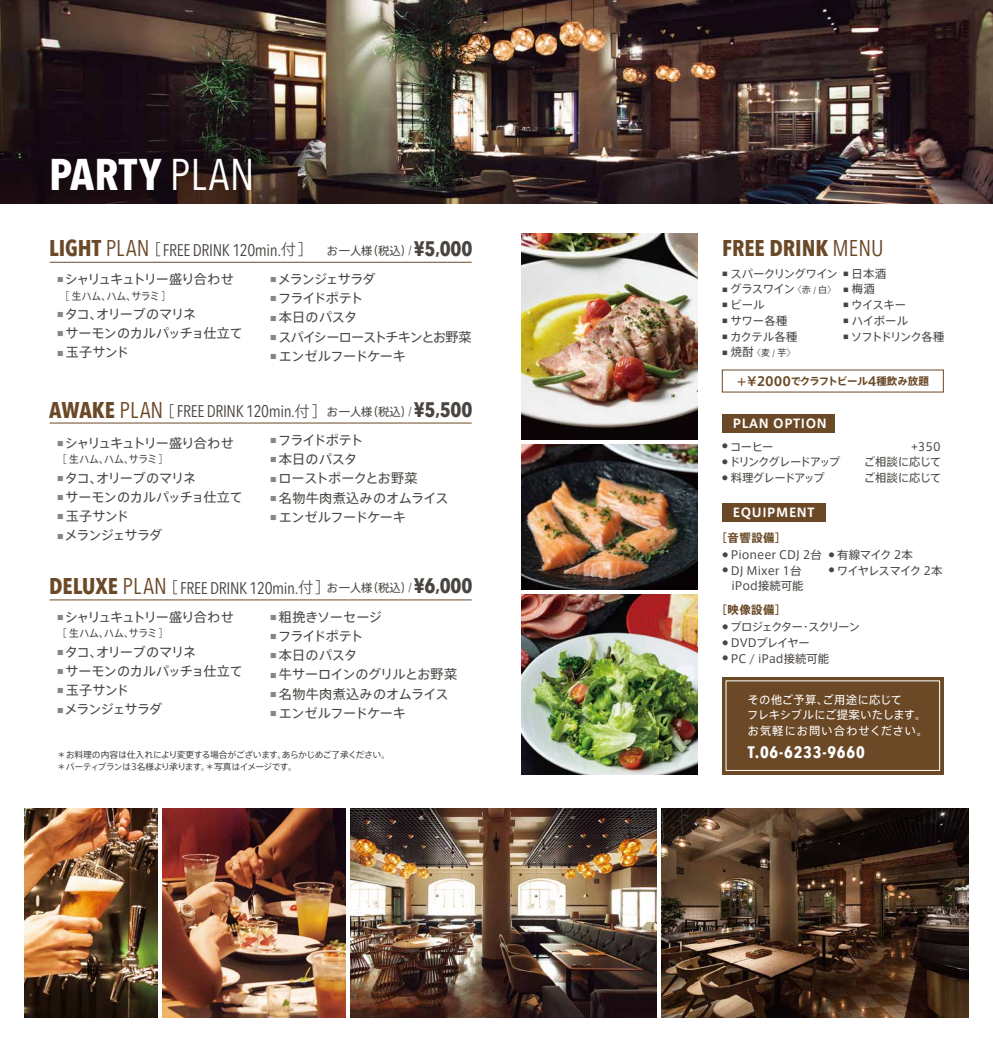
<style>
.page{position:relative;width:993px;height:1042px;background:#fff}
.page>*{position:absolute;margin:0;border:0;box-sizing:border-box;transform-origin:0 0}
.t1{font:700 44.27px "Avenir Next Condensed";letter-spacing:.005em;color:#fff}
.t2{font:700 22.75px "Avenir Next Condensed";color:#6b4927}
.t3{font:16.8px "Avenir Next Condensed";letter-spacing:-.025em;color:#494541}
.t4{font:700 16.62px "Avenir Next Condensed";letter-spacing:.05em;color:#fff}
.t5{font:13.12px "Axis Std";letter-spacing:-.045em;color:#494541}
.t6{font:13.12px "Axis Std";letter-spacing:-.085em;color:#494541}
.t7{font:13.12px "Axis Std";letter-spacing:-.02em;color:#494541}
.t8{font:13.12px "Axis Std";letter-spacing:-.075em;color:#494541}
.t9{font:13.12px "Axis Std";letter-spacing:-.09em;color:#494541}
.t10{font:13.12px "Axis Std";letter-spacing:.025em;color:#494541}
.t11{font:13.12px "Axis Std";letter-spacing:-.065em;color:#494541}
.t12{font:13.12px "Axis Std";letter-spacing:-.025em;color:#494541}
.t13{font:13.12px "Axis Std";letter-spacing:-.015em;color:#494541}
.t14{font:700 12.25px "Axis Std";letter-spacing:.05em;color:#fff}
.t15{font:11.38px "Axis Std";letter-spacing:-.035em;color:#494541}
.t16{font:11.38px/15.8px "Axis Std";letter-spacing:.025em;color:#fff}
.t17{font:11.38px/15.8px "Axis Std";color:#494541;text-align:right}
.t18{font:11.38px "Axis Std";letter-spacing:-.01em;color:#494541}
.t19{font:11.38px "Axis Std";letter-spacing:-.1em;color:#494541}
.t20{font:11.38px "Axis Std";letter-spacing:-.145em;color:#494541}
.t21{font:700 11.38px "Axis Std";letter-spacing:.05em;color:#6b4927}
.t22{font:11.38px "Axis Std";letter-spacing:-.07em;color:#494541}
.t23{font:11.38px "Axis Std";letter-spacing:-.085em;color:#494541}
.t24{font:11.38px "Axis Std";letter-spacing:-.105em;color:#494541}
.t25{font:10.5px "Axis Std";letter-spacing:-.005em;color:#494541;scale:.94 1}
.t26{font:700 10.5px "Axis Std";letter-spacing:-.02em;color:#6b4927}
.t27{font:9.1px "Axis Std";color:#494541}
.t28{font:8.75px/12.2px "Axis Std";letter-spacing:-.04em;color:#494541}
.s1{font-weight:400}
.s2{font-weight:700;font-size:22.75px;color:#6b4927}
.s3{font-size:22.75px;color:#6b4927}
.s4{font-family:"Axis Std";font-size:15.4px}
.s5{font-family:"Axis Std";font-weight:300;font-size:15.4px}
.s6{font-family:"Axis Std";font-size:11.38px}
.s7{font-size:12.6px}
.s8{font-weight:700;font-size:21px}
.s9{font-weight:700}
.s10{font-size:6.65px;color:#868582}
.s11{font-size:9.1px}
.s12{font-family:"Avenir Next Condensed";font-size:9.97px}
.s13{font-size:11.38px}
</style>
<div class="page">
<div style="left:722px;top:677px;width:221px;height:97px;background:#6b4927"></div>
<hr style="left:50px;top:422px;width:421px;height:1px;background:#6b4927">
<hr style="left:50px;top:262px;width:421px;height:1px;background:#6b4927">
<hr style="left:50px;top:599px;width:421px;height:1px;background:#6b4927">
<img style="left:0;top:0;width:992px;height:203px">
<img style="left:521px;top:233px;width:176px;height:207px">
<img style="left:521px;top:445px;width:176px;height:144px">
<img style="left:521px;top:594px;width:176px;height:180px">
<img style="left:350px;top:809px;width:306px;height:208px">
<img style="left:661px;top:809px;width:306px;height:208px">
<img style="left:25px;top:809px;width:133px;height:208px">
<img style="left:162px;top:809px;width:183px;height:208px">
<div style="left:722px;top:414px;width:112px;height:19px;background:#6b4927"></div>
<div style="left:722px;top:503px;width:103px;height:19px;background:#6b4927"></div>
<h1 class="t1" style="left:49px;top:148px;width:207px">PARTY <span class="s1">PLAN</span></h1>
<p class="t3" style="left:49px;top:235px;width:425px"><span class="s2">LIGHT</span> <span class="s3">PLAN</span><span class="s4">［</span> FREE DRINK 120min.<span class="s5">付</span><span class="s4">］</span> <span class="s6">お一人様（税込）</span><span class="s7">/</span> <span class="s8">¥5</span><span class="s9">,</span><span class="s8">000</span></p>
<p class="t6" style="left:57px;top:269px;width:178px"><span class="s10">■</span> シャリュキュトリー盛り合わせ</p>
<p class="t25" style="left:59px;top:288px;width:120px">［生ハム、ハム、サラミ］</p>
<p class="t9" style="left:57px;top:304px;width:140px"><span class="s10">■</span> タコ、オリーブのマリネ</p>
<p class="t7" style="left:57px;top:323px;width:187px"><span class="s10">■</span> サーモンのカルパッチョ仕立て</p>
<p class="t5" style="left:57px;top:342px;width:73px"><span class="s10">■</span> 玉子サンド</p>
<p class="t8" style="left:270px;top:269px;width:107px"><span class="s10">■</span> メランジェサラダ</p>
<p class="t11" style="left:270px;top:288px;width:95px"><span class="s10">■</span> フライドポテト</p>
<p class="t5" style="left:270px;top:307px;width:89px"><span class="s10">■</span> 本日のパスタ</p>
<p class="t8" style="left:270px;top:327px;width:203px"><span class="s10">■</span> スパイシーローストチキンとお野菜</p>
<p class="t5" style="left:270px;top:346px;width:137px"><span class="s10">■</span> エンゼルフードケーキ</p>
<p class="t3" style="left:49px;top:397px;width:425px"><span class="s2">AWAKE</span> <span class="s3">PLAN</span><span class="s4">［</span> FREE DRINK 120min.<span class="s5">付</span><span class="s4">］</span><span class="s6">お一人様（税込）</span><span class="s7">/</span> <span class="s8">¥5</span><span class="s9">,</span><span class="s8">500</span></p>
<p class="t6" style="left:57px;top:433px;width:178px"><span class="s10">■</span> シャリュキュトリー盛り合わせ</p>
<p class="t25" style="left:57px;top:451px;width:120px">［ 生ハム、ハム、サラミ］</p>
<p class="t9" style="left:57px;top:468px;width:140px"><span class="s10">■</span> タコ、オリーブのマリネ</p>
<p class="t7" style="left:57px;top:487px;width:187px"><span class="s10">■</span> サーモンのカルパッチョ仕立て</p>
<p class="t5" style="left:57px;top:506px;width:73px"><span class="s10">■</span> 玉子サンド</p>
<p class="t8" style="left:57px;top:526px;width:107px"><span class="s10">■</span> メランジェサラダ</p>
<p class="t11" style="left:270px;top:430px;width:95px"><span class="s10">■</span> フライドポテト</p>
<p class="t5" style="left:270px;top:449px;width:89px"><span class="s10">■</span> 本日のパスタ</p>
<p class="t5" style="left:270px;top:468px;width:149px"><span class="s10">■</span> ローストポークとお野菜</p>
<p class="t10" style="left:270px;top:488px;width:180px"><span class="s10">■</span> 名物牛肉煮込みのオムライス</p>
<p class="t5" style="left:270px;top:507px;width:137px"><span class="s10">■</span> エンゼルフードケーキ</p>
<p class="t3" style="left:49px;top:573px;width:425px"><span class="s2">DELUXE</span> <span class="s3">PLAN</span><span class="s4">［</span> FREE DRINK 120min.<span class="s5">付</span><span class="s4">］</span><span class="s6">お一人様（税込）</span><span class="s7">/</span> <span class="s8">¥6</span><span class="s9">,</span><span class="s8">000</span></p>
<p class="t6" style="left:57px;top:607px;width:178px"><span class="s10">■</span> シャリュキュトリー盛り合わせ</p>
<p class="t25" style="left:57px;top:625px;width:120px">［ 生ハム、ハム、サラミ］</p>
<p class="t9" style="left:57px;top:642px;width:140px"><span class="s10">■</span> タコ、オリーブのマリネ</p>
<p class="t7" style="left:57px;top:661px;width:187px"><span class="s10">■</span> サーモンのカルパッチョ仕立て</p>
<p class="t5" style="left:57px;top:680px;width:73px"><span class="s10">■</span> 玉子サンド</p>
<p class="t8" style="left:57px;top:699px;width:107px"><span class="s10">■</span> メランジェサラダ</p>
<p class="t13" style="left:270px;top:607px;width:113px"><span class="s10">■</span> 粗挽きソーセージ</p>
<p class="t11" style="left:270px;top:626px;width:95px"><span class="s10">■</span> フライドポテト</p>
<p class="t5" style="left:270px;top:645px;width:89px"><span class="s10">■</span> 本日のパスタ</p>
<p class="t12" style="left:270px;top:664px;width:188px"><span class="s10">■</span> 牛サーロインのグリルとお野菜</p>
<p class="t10" style="left:270px;top:684px;width:180px"><span class="s10">■</span> 名物牛肉煮込みのオムライス</p>
<p class="t5" style="left:270px;top:703px;width:137px"><span class="s10">■</span> エンゼルフードケーキ</p>
<p class="t28" style="left:57px;top:748px;width:334px">＊お料理の内容は仕入れにより変更する場合がございます。あらかじめご了承ください。＊パーティプランは3名様より承ります。＊写真はイメージです。</p>
<h2 class="t2" style="left:722px;top:234px;width:163px">FREE DRINK <span class="s1">MENU</span></h2>
<p class="t15" style="left:722px;top:265px;width:117px"><sup>■</sup> スパークリングワイン</p>
<p class="t15" style="left:722px;top:281px;width:116px"><sup>■</sup> グラスワイン<span class="s11">〈赤</span> <span class="s12">/</span> <span class="s11">白〉</span></p>
<p class="t15" style="left:722px;top:296px;width:44px"><sup>■</sup> ビール</p>
<p class="t15" style="left:722px;top:312px;width:67px"><sup>■</sup> サワー各種</p>
<p class="t15" style="left:722px;top:328px;width:77px"><sup>■</sup> カクテル各種</p>
<p class="t27" style="left:722px;top:346px;width:75px"><sup>■</sup> <span class="s13">焼酎</span>〈麦 <span class="s12">/</span> 芋〉</p>
<p class="t15" style="left:843px;top:265px;width:45px"><sup>■</sup> 日本酒</p>
<p class="t15" style="left:843px;top:281px;width:33px"><sup>■</sup> 梅酒</p>
<p class="t15" style="left:843px;top:296px;width:65px"><sup>■</sup> ウイスキー</p>
<p class="t15" style="left:843px;top:312px;width:66px"><sup>■</sup> ハイボール</p>
<p class="t24" style="left:843px;top:328px;width:103px"><sup>■</sup> ソフトドリンク各種</p>
<p class="t26" style="left:736px;top:373px;width:194px">＋<span class="s7">¥2000</span>でクラフトビール<span class="s7">4</span>種飲み放題</p>
<p class="t14" style="left:732px;top:414px;width:95px">PLAN OPTION</p>
<p class="t15" style="left:722px;top:438px;width:53px"><sup>●</sup> コーヒー</p>
<p class="t15" style="left:910px;top:438px;width:31px">+350</p>
<p class="t20" style="left:722px;top:453px;width:119px"><sup>●</sup> ドリンクグレードアップ</p>
<p class="t18" style="left:863px;top:453px;width:79px">ご相談に応じて</p>
<p class="t23" style="left:722px;top:469px;width:104px"><sup>●</sup> 料理グレードアップ</p>
<p class="t18" style="left:863px;top:469px;width:79px">ご相談に応じて</p>
<p class="t14" style="left:732px;top:503px;width:83px">EQUIPMENT</p>
<p class="t21" style="left:715px;top:529px;width:73px">［音響設備］</p>
<p class="t17" style="left:722px;top:546px;width:101px"><sup>●</sup> Pioneer CDJ 2台</p>
<p class="t17" style="left:722px;top:561px;width:83px"><sup>●</sup> DJ Mixer 1台iPod接続可能</p>
<p class="t15" style="left:828px;top:546px;width:86px"><sup>●</sup> 有線マイク 2本</p>
<p class="t22" style="left:828px;top:562px;width:115px"><sup>●</sup> ワイヤレスマイク 2本</p>
<p class="t21" style="left:715px;top:601px;width:73px">［映像設備］</p>
<p class="t19" style="left:722px;top:618px;width:139px"><sup>●</sup> プロジェクター・スクリーン</p>
<p class="t15" style="left:722px;top:634px;width:89px"><sup>●</sup> DVDプレイヤー</p>
<p class="t17" style="left:722px;top:650px;width:108px"><sup>●</sup> PC / iPad接続可能</p>
<p class="t16" style="left:746px;top:691px;width:183px">その他ご予算、ご用途に応じて<br>フレキシブルにご提案いたします。お気軽にお問い合わせください。</p>
<p class="t4" style="left:747px;top:742px;width:118px">T.06-6233-9660</p>
</div>
